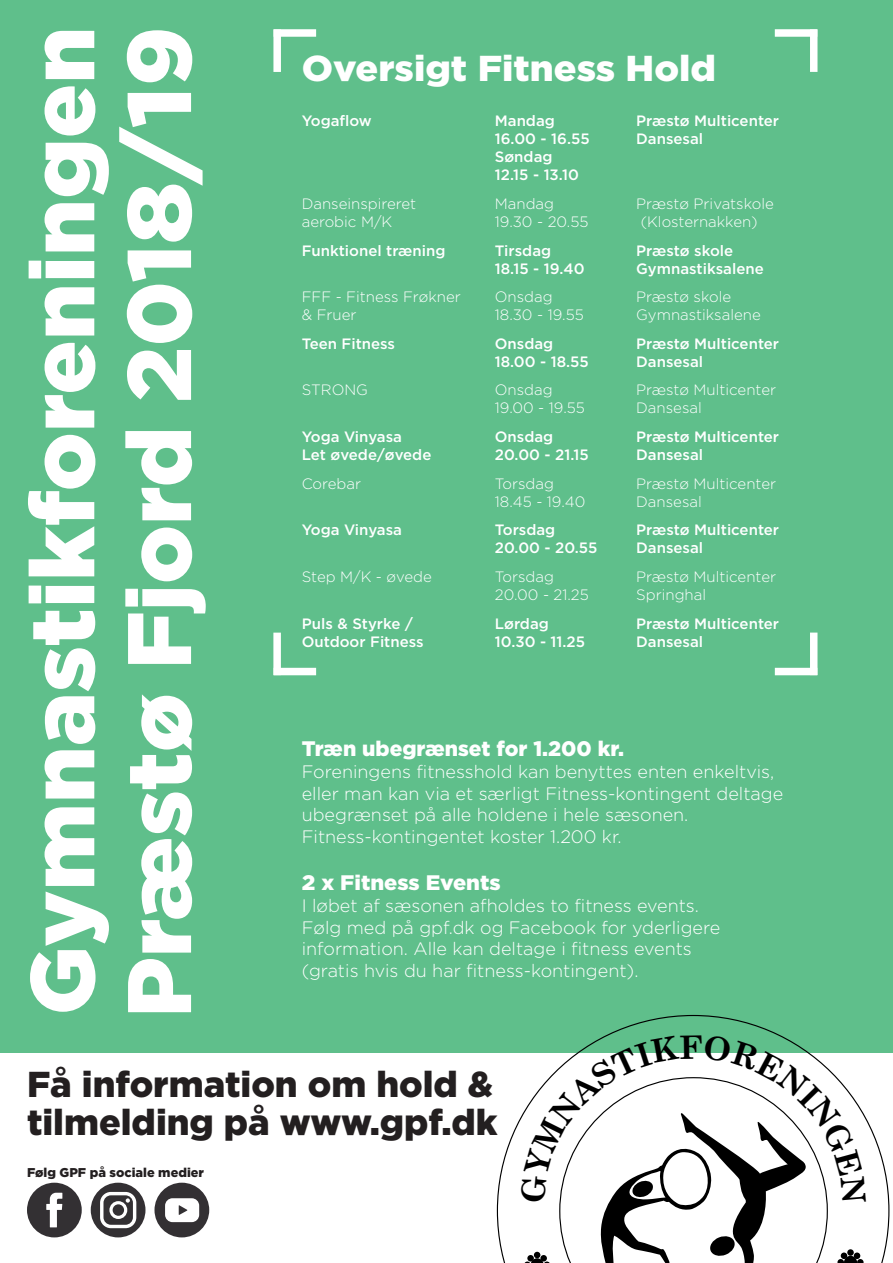
<style>
.page{position:relative;width:893px;height:1263px;background:#fff}
.page>*{position:absolute;margin:0;border:0;box-sizing:border-box;transform-origin:0 0}
.t1{font:900 90px "Gotham";color:#fff}
.t2{font:900 36px/38.2px "Gotham";color:#231f20}
.t3{font:900 36px "Gotham";color:#fff;scale:1.05 1}
.t4{font:900 21px "Gotham";color:#fff}
.t5{font:900 21px "Gotham";color:#fff;scale:1.04 1}
.t6{font:300 18px/21.6px "Gotham";color:#fff}
.t7{font:500 15px/18px "Gotham";color:#fff}
.t8{font:300 15px/18px "Gotham";color:#fff}
.t9{font:900 12.75px "Gotham";color:#231f20}
</style>
<div class="page">
<div style="left:0;top:0;width:893px;height:1052px;background:#5fbf8b"></div>
<div style="left:274px;top:29px;width:42px;height:8px;background:#fff"></div>
<div style="left:273px;top:29px;width:8px;height:43px;background:#fff"></div>
<div style="left:810px;top:29px;width:7px;height:43px;background:#fff"></div>
<div style="left:775px;top:29px;width:42px;height:8px;background:#fff"></div>
<div style="left:273px;top:633px;width:8px;height:42px;background:#fff"></div>
<div style="left:274px;top:668px;width:42px;height:7px;background:#fff"></div>
<div style="left:775px;top:668px;width:42px;height:7px;background:#fff"></div>
<div style="left:810px;top:633px;width:7px;height:42px;background:#fff"></div>
<svg style="left:497px;top:1015px;width:392px;height:248px"></svg>
<div style="left:27px;top:1183px;width:55px;height:54px;background:#333033;border-radius:50%"></div>
<svg style="left:46px;top:1193px;width:16px;height:34px"></svg>
<div style="left:91px;top:1183px;width:54px;height:54px;background:#333033;border-radius:50%"></div>
<svg style="left:100px;top:1192px;width:36px;height:36px"></svg>
<div style="left:154px;top:1183px;width:55px;height:54px;background:#333033;border-radius:50%"></div>
<svg style="left:165px;top:1198px;width:34px;height:24px"></svg>
<svg style="left:520px;top:1035px;width:346px;height:228px"></svg>
<p class="t1" style="left:10px;top:1015px;width:990px;rotate:-90deg">Gymnastikforeningen</p>
<p class="t1" style="left:107px;top:1018px;width:993px;rotate:-90deg">Præstø Fjord 2018/19</p>
<p class="t3" style="left:302px;top:47px;width:396px">Oversigt Fitness Hold</p>
<p class="t7" style="left:302px;top:112px;width:72px">Yogaflow</p>
<p class="t8" style="left:302px;top:194px;width:116px">Danseinspireret aerobic M/K</p>
<p class="t7" style="left:302px;top:241px;width:145px">Funktionel træning</p>
<p class="t8" style="left:302px;top:288px;width:161px">FFF - Fitness Frøkner &amp; Fruer</p>
<p class="t7" style="left:302px;top:334px;width:95px">Teen Fitness</p>
<p class="t8" style="left:302px;top:381px;width:68px">STRONG</p>
<p class="t7" style="left:302px;top:427px;width:131px">Yoga Vinyasa<br>Let øvede/øvede</p>
<p class="t8" style="left:302px;top:474px;width:61px">Corebar</p>
<p class="t7" style="left:302px;top:521px;width:102px">Yoga Vinyasa</p>
<p class="t8" style="left:302px;top:567px;width:132px">Step M/K - øvede</p>
<p class="t7" style="left:302px;top:614px;width:123px">Puls &amp; Styrke /<br>Outdoor Fitness</p>
<p class="t7" style="left:495px;top:112px;width:96px">Mandag<br>16.00 - 16.55</p>
<p class="t7" style="left:495px;top:148px;width:86px">Søndag<br>12.15 - 13.10</p>
<p class="t8" style="left:495px;top:194px;width:95px">Mandag<br>19.30 - 20.55</p>
<p class="t7" style="left:495px;top:241px;width:91px">Tirsdag<br>18.15 - 19.40</p>
<p class="t8" style="left:495px;top:288px;width:90px">Onsdag<br>18.30 - 19.55</p>
<p class="t7" style="left:495px;top:334px;width:96px">Onsdag<br>18.00 - 18.55</p>
<p class="t8" style="left:495px;top:381px;width:92px">Onsdag<br>19.00 - 19.55</p>
<p class="t7" style="left:495px;top:427px;width:96px">Onsdag<br>20.00 - 21.15</p>
<p class="t8" style="left:495px;top:474px;width:92px">Torsdag<br>18.45 - 19.40</p>
<p class="t7" style="left:495px;top:521px;width:104px">Torsdag<br>20.00 - 20.55</p>
<p class="t8" style="left:495px;top:567px;width:96px">Torsdag<br>20.00 - 21.25</p>
<p class="t7" style="left:495px;top:614px;width:92px">Lørdag<br>10.30 - 11.25</p>
<p class="t7" style="left:636px;top:112px;width:144px">Præstø Multicenter<br>Dansesal</p>
<p class="t8" style="left:641px;top:194px;width:135px;text-indent:-4px">Præstø Privatskole (Klosternakken)</p>
<p class="t7" style="left:636px;top:241px;width:129px">Præstø skole<br>Gymnastiksalene</p>
<p class="t8" style="left:636px;top:288px;width:126px">Præstø skole<br>Gymnastiksalene</p>
<p class="t7" style="left:636px;top:334px;width:144px">Præstø Multicenter<br>Dansesal</p>
<p class="t8" style="left:636px;top:381px;width:141px">Præstø Multicenter<br>Dansesal</p>
<p class="t7" style="left:636px;top:427px;width:144px">Præstø Multicenter<br>Dansesal</p>
<p class="t8" style="left:636px;top:474px;width:141px">Præstø Multicenter<br>Dansesal</p>
<p class="t7" style="left:636px;top:521px;width:144px">Præstø Multicenter<br>Dansesal</p>
<p class="t8" style="left:636px;top:567px;width:141px">Præstø Multicenter<br>Springhal</p>
<p class="t7" style="left:636px;top:614px;width:144px">Præstø Multicenter<br>Dansesal</p>
<p class="t4" style="left:302px;top:737px;width:324px">Træn ubegrænset for 1.200 kr.</p>
<p class="t6" style="left:302px;top:760px;width:483px">Foreningens fitnesshold kan benyttes enten enkeltvis, eller man kan via et særligt Fitness-kontingent deltage ubegrænset på alle holdene i hele sæsonen.<br>Fitness-kontingentet koster 1.200 kr.</p>
<p class="t5" style="left:302px;top:871px;width:193px">2 x Fitness Events</p>
<p class="t6" style="left:302px;top:895px;width:420px">I løbet af sæsonen afholdes to fitness events.<br>Følg med på gpf.dk og Facebook for yderligere information. Alle kan deltage i fitness events (gratis hvis du har fitness-kontingent).</p>
<p class="t2" style="left:27px;top:1064px;width:472px">Få information om hold &amp; tilmelding på www.gpf.dk</p>
<p class="t9" style="left:27px;top:1165px;width:178px">Følg GPF på sociale medier</p>
</div>
